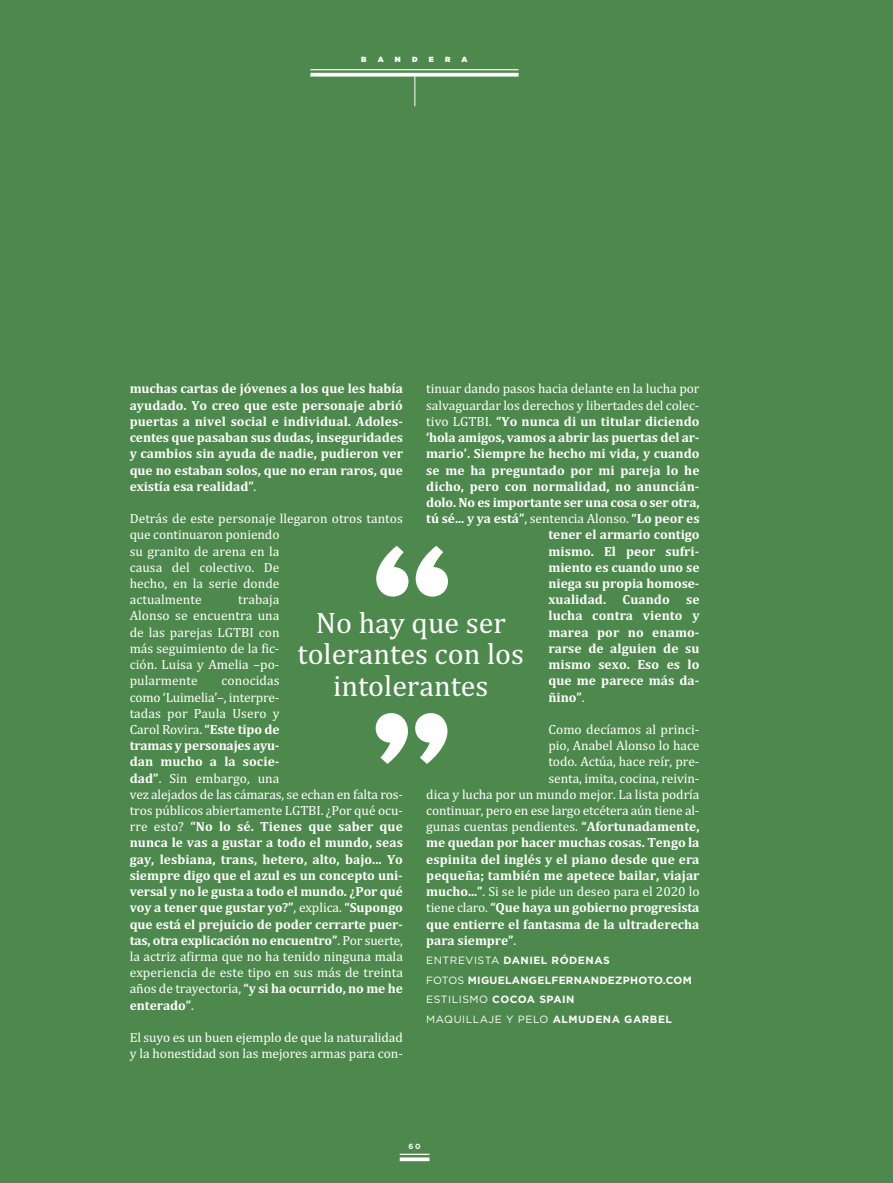
<style>
.page{position:relative;width:893px;height:1183px;background:#fff}
.page>*{position:absolute;margin:0;border:0;box-sizing:border-box;transform-origin:0 0}
.t1{font:700 153.75px "Aachen";color:#fff}
.t2{font:30px/31.5px "Cambria";color:#fff;text-align:center}
.t3{font:13.5px/16.2px "Cambria Bold OTF";color:#fff;text-align:justify}
.t4{font:13.5px/16.2px "Cambria";letter-spacing:-.005em;color:#fff}
.t5{font:700 10.5px/19.5px "Gotham";letter-spacing:.025em;color:#fff}
.t6{font:900 7.5px "Gotham";color:#fff}
.t7{font:700 7.5px "Gotham";color:#fff}
.s1{font-family:"Cambria"}
.s2{font-family:"Cambria Bold OTF"}
.s3{font-weight:400}
</style>
<div class="page">
<div style="left:0;top:0;width:893px;height:1182px;background:#4d894c"></div>
<svg style="left:400px;top:1153px;width:29px;height:1px"></svg>
<hr style="left:400px;top:1157px;width:29px;height:3px;background:#fff">
<hr style="left:310px;top:69px;width:209px;height:1px;background:#fff">
<svg style="left:310px;top:73px;width:209px;height:4px"></svg>
<hr style="left:414px;top:76px;width:1px;height:30px;background:#fff">
<p class="t6" style="left:361px;top:57px;width:7px">B</p>
<p class="t6" style="left:378px;top:57px;width:7px">A</p>
<p class="t6" style="left:395px;top:57px;width:7px">N</p>
<p class="t6" style="left:412px;top:57px;width:7px">D</p>
<p class="t6" style="left:429px;top:57px;width:6px">E</p>
<p class="t6" style="left:445px;top:57px;width:7px">R</p>
<p class="t6" style="left:462px;top:57px;width:7px">A</p>
<p class="t3" style="left:130px;top:380px;width:275px">muchas cartas de jóvenes a los que les había ayudado. Yo creo que este personaje abrió puertas a nivel social e individual. Adoles&shy;centes que pasaban sus dudas, inseguridades y cambios sin ayuda de nadie, pudieron ver que no estaban solos, que no eran raros, que existía esa realidad”<span class="s1">.</span></p>
<p class="t4" style="left:130px;top:510px;width:275px">Detrás de este personaje llegaron otros tantos que continuaron poniendo<br>su granito de arena en la<br>causa del colectivo. De<br>hecho, en la serie donde<br>actualmente</p>
<p class="t4" style="left:426px;top:380px;width:275px">tinuar dando pasos hacia delante en la lucha por salvaguardar los derechos y libertades del colec-</p>
<p class="t3" style="left:426px;top:413px;width:275px"><span class="s1">tivo LGTBI.</span> “Yo nunca di un titular diciendo</p>
<p class="t3" style="left:426px;top:429px;width:275px">‘hola amigos, vamos a abrir las puertas del ar-</p>
<p class="t3" style="left:426px;top:445px;width:275px">mario’. Siempre he hecho mi vida, y cuando</p>
<p class="t3" style="left:426px;top:461px;width:275px">se me ha preguntado por mi pareja lo he</p>
<p class="t3" style="left:426px;top:478px;width:275px">dicho, pero con normalidad, no anuncián-</p>
<p class="t3" style="left:426px;top:494px;width:275px">dolo. No es importante ser una cosa o ser otra,</p>
<p class="t3" style="left:426px;top:510px;width:275px">tú sé... y ya está”<span class="s1">, sentencia Alonso.</span> “Lo peor es</p>
<p class="t3" style="left:548px;top:526px;width:153px">tener el armario contigo</p>
<p class="t3" style="left:548px;top:542px;width:153px">mismo. El peor sufri-</p>
<p class="t3" style="left:548px;top:559px;width:153px">miento es cuando uno se</p>
<p class="t3" style="left:548px;top:575px;width:152px">niega su propia homose-</p>
<p class="t3" style="left:548px;top:591px;width:153px">xualidad. Cuando se</p>
<p class="t3" style="left:548px;top:607px;width:153px">lucha contra viento y</p>
<p class="t3" style="left:548px;top:623px;width:152px">marea por no enamo-</p>
<p class="t3" style="left:548px;top:640px;width:153px">rarse de alguien de su</p>
<p class="t3" style="left:548px;top:656px;width:153px">mismo sexo. Eso es lo</p>
<p class="t3" style="left:548px;top:672px;width:152px">que me parece más da-</p>
<p class="t3" style="left:548px;top:688px;width:38px">ñino”<span class="s1">.</span></p>
<p class="t4" style="left:426px;top:721px;width:275px;text-align:right">Como decíamos al princi-<br>pio, Anabel Alonso lo hace<br>todo. Actúa, hace reír, pre-<br>senta, imita, cocina, reivin-<br>dica y lucha por un mundo mejor. La lista podría continuar, pero en ese largo etcétera aún tiene al&shy;gunas cuentas pendientes. <span class="s2">“Afortunadamente,</span></p>
<p class="t3" style="left:426px;top:834px;width:275px">me quedan por hacer muchas cosas. Tengo la espinita del inglés y el piano desde que era pequeña; también me apetece bailar, viajar</p>
<p class="t4" style="left:426px;top:883px;width:275px"><span class="s2">mucho...”</span>. Si se le pide un deseo para el 2020 lo</p>
<p class="t3" style="left:426px;top:899px;width:275px"><span class="s1">tiene claro.</span> “Que haya un gobierno progresista que entierre el fantasma de la ultraderecha para siempre”<span class="s1">.</span></p>
<p class="t5" style="left:426px;top:951px;width:267px"><span class="s3">ENTREVISTA</span> DANIEL RÓDENAS<br><span class="s3">FOTOS</span> MIGUELANGELFERNANDEZPHOTO.COM<br><span class="s3">ESTILISMO</span> COCOA SPAIN<br><span class="s3">MAQUILLAJE Y PELO</span> ALMUDENA GARBEL</p>
<h1 class="t1" style="left:366px;top:537px;width:94px">“</h1>
<p class="t4" style="left:130px;top:591px;width:151px;text-align:justify;text-indent:108px">trabaja Alonso se encuentra una de las parejas LGTBI con más seguimiento de la fic&shy;ción. Luisa y Amelia –po&shy;pularmente</p>
<h2 class="t2" style="left:298px;top:606px;width:228px">No hay que ser tolerantes con los intolerantes</h2>
<p class="t4" style="left:130px;top:672px;width:151px;text-align:justify;text-indent:92px">conocidas como ‘Luimelia’–, interpre&shy;tadas por Paula Usero y Carol Rovira. <span class="s2">“Este tipo de</span></p>
<p class="t3" style="left:130px;top:737px;width:151px">tramas y personajes ayu&shy;dan mucho a la socie-</p>
<p class="t4" style="left:130px;top:769px;width:275px"><span class="s2">dad”</span>. Sin embargo, una<br>vez alejados de las cámaras, se echan en falta ros&shy;tros públicos abiertamente LGTBI. ¿Por qué ocu-</p>
<p class="t3" style="left:130px;top:818px;width:275px"><span class="s1">rre esto?</span> “No lo sé. Tienes que saber que nunca le vas a gustar a todo el mundo, seas gay, lesbiana, trans, hetero, alto, bajo... Yo siempre digo que el azul es un concepto uni&shy;versal y no le gusta a todo el mundo. ¿Por qué voy a tener que gustar yo?”<span class="s1">, explica.</span> “Supongo que está el prejuicio de poder cerrarte puer&shy;tas, otra explicación no encuentro”<span class="s1">. Por suerte,</span></p>
<p class="t4" style="left:130px;top:947px;width:275px">la actriz afirma que no ha tenido ninguna mala experiencia de este tipo en sus más de treinta</p>
<p class="t3" style="left:130px;top:980px;width:275px"><span class="s1">años de trayectoria,</span> “y si ha ocurrido, no me he enterado”<span class="s1">.</span></p>
<p class="t4" style="left:130px;top:1028px;width:275px">El suyo es un buen ejemplo de que la naturalidad y la honestidad son las mejores armas para con-</p>
<h1 class="t1" style="left:458px;top:772px;width:94px;rotate:-180deg">“</h1>
<p class="t7" style="left:409px;top:1143px;width:13px">60</p>
</div>
